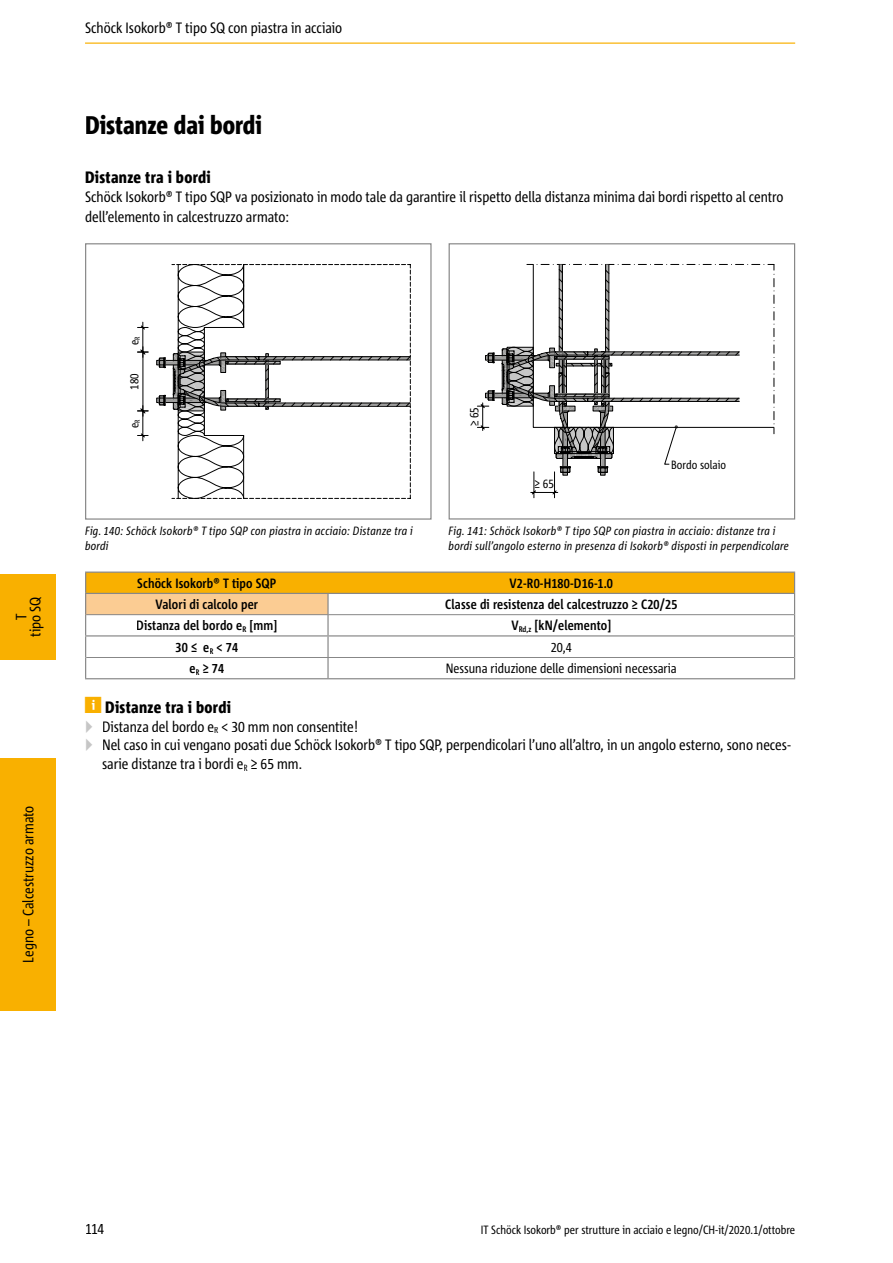
<style>
.page{position:relative;width:893px;height:1263px;background:#fff}
.page>*{position:absolute;margin:0;border:0;box-sizing:border-box;transform-origin:0 0}
.t1{font:800 condensed 25.5px "Corpid Schoeck";color:#000}
.t2{font:800 condensed 16.5px "Corpid Schoeck";letter-spacing:.02em;color:#000}
.t3{font:condensed 15px/19.5px "Corpid Schoeck";color:#000}
.t4{font:700 condensed 13.5px "Corpid Schoeck";letter-spacing:.01em;color:#000}
.t5{font:condensed 13.5px "Corpid Schoeck";color:#000}
.t6{font:12.45px "Corpid Cd Schoeck";color:#000}
.t7{font:italic condensed 12px/15px "Corpid Schoeck";letter-spacing:.02em;color:#000}
.t8{font:condensed 12px "Corpid Schoeck";color:#000}
.s1{color:#c6c6c6}
</style>
<div class="page">
<div style="left:0;top:758px;width:55px;height:252px;background:#f9b000"></div>
<div style="left:0;top:574px;width:55px;height:85px;background:#f9b000"></div>
<hr style="left:85px;top:43px;width:710px;height:1px;background:#f9b000">
<svg style="left:156px;top:264px;width:255px;height:235px"></svg>
<svg style="left:137px;top:322px;width:12px;height:119px"></svg>
<div style="left:85px;top:243px;width:347px;height:277px;border:1px solid #878787"></div>
<svg style="left:477px;top:264px;width:298px;height:235px"></svg>
<div style="left:449px;top:243px;width:346px;height:276px;border:1px solid #878787"></div>
<hr style="left:85px;top:571px;width:243px;height:2px;background:#878787">
<hr style="left:328px;top:571px;width:467px;height:2px;background:#878787">
<svg style="left:85px;top:572px;width:710px;height:106px"></svg>
<hr style="left:85px;top:678px;width:243px;height:1px;background:#878787">
<hr style="left:328px;top:678px;width:467px;height:1px;background:#878787">
<hr style="left:86px;top:614px;width:242px;height:1px;background:#878787">
<hr style="left:328px;top:614px;width:466px;height:1px;background:#878787">
<hr style="left:86px;top:657px;width:242px;height:1px;background:#878787">
<hr style="left:328px;top:657px;width:466px;height:1px;background:#878787">
<div style="left:138px;top:578px;width:138px;height:13px;background:#f9b000"></div>
<div style="left:510px;top:579px;width:103px;height:9px;background:#f9b000"></div>
<div style="left:156px;top:599px;width:102px;height:13px;background:#fbcc93"></div>
<p class="t3" style="left:85px;top:18px;width:259px">Schöck Isokorb® T tipo SQ con piastra in acciaio</p>
<h1 class="t1" style="left:85px;top:109px;width:178px">Distanze dai bordi</h1>
<p class="t2" style="left:85px;top:167px;width:127px">Distanze tra i bordi</p>
<p class="t3" style="left:85px;top:187px;width:700px">Schöck Isokorb® T tipo SQP va posizionato in modo tale da garantire il rispetto della distanza minima dai bordi rispetto al centro dell’elemento in calcestruzzo armato:</p>
<p class="t3" style="left:14px;top:637px;width:42px;line-height:14.1px;text-align:center;rotate:-90deg">T<br>tipo SQ</p>
<p class="t3" style="left:18px;top:962px;width:158px;rotate:-90deg">Legno – Calcestruzzo armato</p>
<p class="t8" style="left:127px;top:345px;width:10px;rotate:-90deg">e<sub>R</sub></p>
<p class="t8" style="left:127px;top:390px;width:18px;rotate:-90deg">180</p>
<p class="t8" style="left:127px;top:428px;width:10px;rotate:-90deg">e<sub>R</sub></p>
<p class="t7" style="left:85px;top:523px;width:329px">Fig. 140: Schöck Isokorb® T tipo SQP con piastra in acciaio: Distanze tra i bordi</p>
<p class="t6" style="left:466px;top:426px;width:21px;rotate:-90deg">≥ 65</p>
<p class="t6" style="left:534px;top:476px;width:21px">≥ 65</p>
<p class="t8" style="left:671px;top:457px;width:56px">Bordo solaio</p>
<p class="t7" style="left:449px;top:523px;width:342px">Fig. 141: Schöck Isokorb® T tipo SQP con piastra in acciaio: distanze tra i bordi sull’angolo esterno in presenza di Isokorb® disposti in perpendicolare</p>
<p class="t4" style="left:137px;top:575px;width:141px">Schöck Isokorb® T tipo SQP</p>
<p class="t4" style="left:510px;top:575px;width:105px">V2-R0-H180-D16-1.0</p>
<p class="t4" style="left:156px;top:596px;width:104px">Valori di calcolo per</p>
<p class="t4" style="left:445px;top:596px;width:234px">Classe di resistenza del calcestruzzo ≥ C20/25</p>
<p class="t4" style="left:136px;top:617px;width:143px">Distanza del bordo e<sub>R</sub> [mm]</p>
<p class="t4" style="left:511px;top:617px;width:101px">V<sub>Rd,z</sub> [kN/elemento]</p>
<p class="t4" style="left:176px;top:639px;width:64px">30 ≤ e<sub>R</sub> &lt; 74</p>
<p class="t5" style="left:551px;top:639px;width:23px">20,4</p>
<p class="t4" style="left:189px;top:660px;width:36px">e<sub>R</sub> ≥ 74</p>
<p class="t5" style="left:446px;top:660px;width:232px">Nessuna riduzione delle dimensioni necessaria</p>
<p class="t2" style="left:105px;top:697px;width:127px">Distanze tra i bordi</p>
<p class="t3" style="left:85px;top:717px;width:707px;line-height:18.1px"><span class="s1">▶</span> Distanza del bordo e<sub>R</sub> &lt; 30 mm non consentite!<br><span class="s1">▶</span> Nel caso in cui vengano posati due Schöck Isokorb® T tipo SQP, perpendicolari l’uno all’altro, in un angolo esterno, sono neces-</p>
<p class="t3" style="left:102px;top:754px;width:201px">sarie distanze tra i bordi e<sub>R</sub> ≥ 65 mm.</p>
<p class="t3" style="left:85px;top:1219px;width:21px">114</p>
<p class="t8" style="left:481px;top:1222px;width:316px">IT Schöck Isokorb® per strutture in acciaio e legno/CH-it/2020.1/ottobre</p>
</div>
